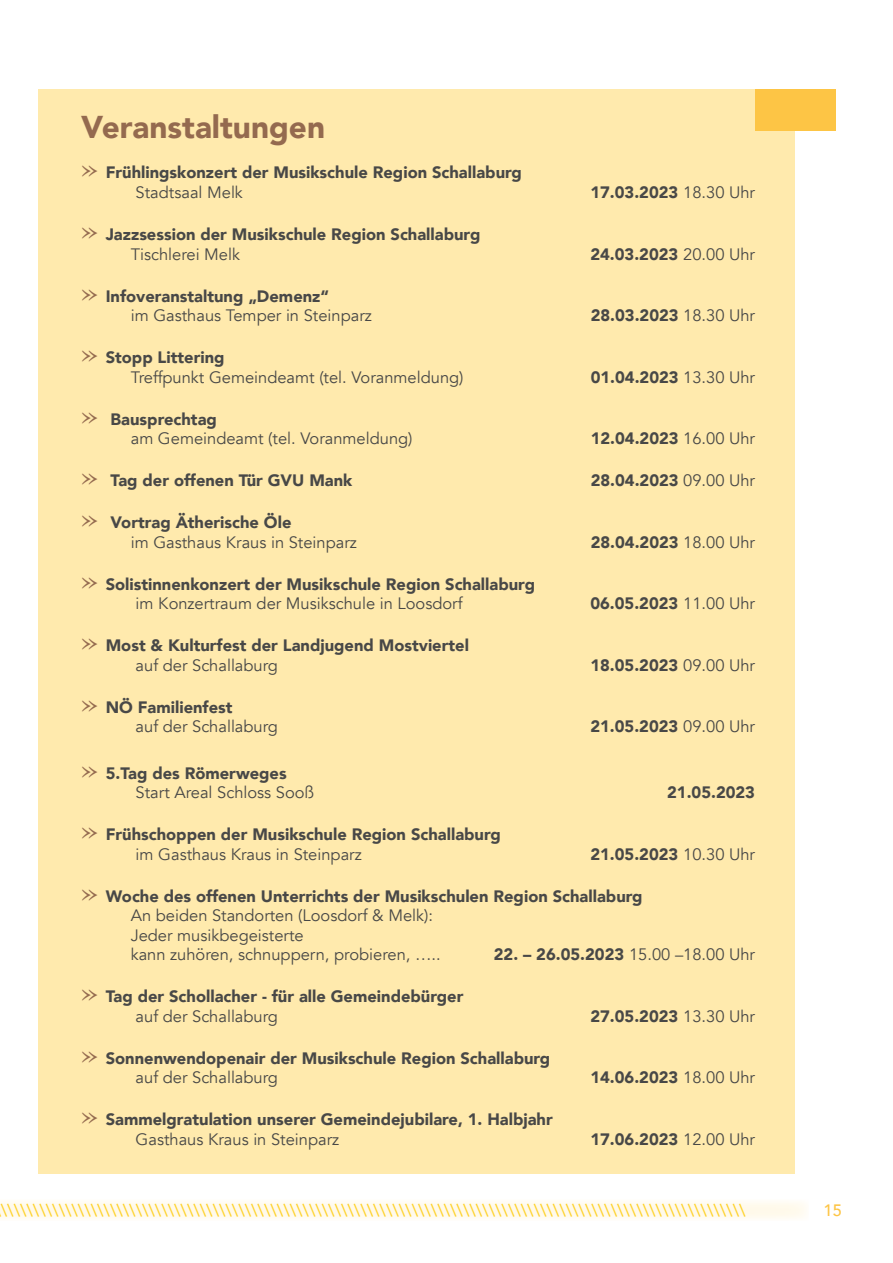
<style>
.page{position:relative;width:893px;height:1263px;background:#fff}
.page>*{position:absolute;margin:0;border:0;box-sizing:border-box;transform-origin:0 0}
.t1{font:900 31.5px "Avenir";color:#946a4f}
.t2{font:900 16.5px/19.5px "Avenir";color:#484847}
.t3{font:16.5px/19.5px "Avenir";color:#484847}
.t4{font:500 16.5px "Avenir";color:#feca00}
.t5{font:500 16.5px "Avenir";color:#fdc545}
.s1{font-family:"Janson Text";font-weight:400;font-size:30px;color:#946a4f}
.s2{font-weight:400}
.s3{font-family:"Janson Text";font-size:30px;color:#946a4f}
.s4{font-weight:900}
</style>
<div class="page">
<div style="left:0;top:1199px;width:809px;height:21px;background:#fffaec"></div>
<div style="left:38px;top:89px;width:757px;height:1085px;background:#ffeaad"></div>
<div style="left:755px;top:89px;width:81px;height:41px;background:#fdc545"></div>
<h1 class="t1" style="left:81px;top:100px;width:245px">Veranstaltungen</h1>
<p class="t2" style="left:136px;top:162px;width:388px;text-indent:-54px"><span class="s1">»</span> Frühlingskonzert der Musikschule Region Schallaburg<br><span class="s2">Stadtsaal Melk</span></p>
<p class="t2" style="left:131px;top:224px;width:351px;text-indent:-49px"><span class="s1">»</span> Jazzsession der Musikschule Region Schallaburg<br><span class="s2">Tischlerei Melk</span></p>
<p class="t3" style="left:131px;top:286px;width:243px;text-indent:-49px"><span class="s3">»</span> <span class="s4">Infoveranstaltung „Demenz“<br></span>im Gasthaus Temper in Steinparz</p>
<p class="t3" style="left:131px;top:348px;width:334px;text-indent:-49px"><span class="s3">»</span> <span class="s4">Stopp Littering<br></span>Treffpunkt Gemeindeamt (tel. Voranmeldung)</p>
<p class="t3" style="left:131px;top:409px;width:283px;text-indent:-49px"><span class="s3">»</span> <span class="s4">Bausprechtag<br></span>am Gemeindeamt (tel. Voranmeldung)</p>
<p class="t2" style="left:590px;top:182px;width:166px">17.03.2023 <span class="s2">18.30 Uhr</span></p>
<p class="t2" style="left:590px;top:244px;width:166px">24.03.2023 <span class="s2">20.00 Uhr</span></p>
<p class="t2" style="left:591px;top:305px;width:166px">28.03.2023 <span class="s2">18.30 Uhr</span></p>
<p class="t2" style="left:591px;top:367px;width:166px">01.04.2023 <span class="s2">13.30 Uhr</span></p>
<p class="t2" style="left:591px;top:428px;width:166px">12.04.2023 <span class="s2">16.00 Uhr</span></p>
<p class="t2" style="left:81px;top:470px;width:273px"><span class="s1">»</span> Tag der offenen Tür GVU Mank</p>
<p class="t2" style="left:591px;top:470px;width:166px">28.04.2023 <span class="s2">09.00 Uhr</span></p>
<p class="t3" style="left:131px;top:513px;width:228px;text-indent:-49px"><span class="s3">»</span> <span class="s4">Vortrag Ätherische Öle<br></span>im Gasthaus Kraus in Steinparz</p>
<p class="t2" style="left:591px;top:532px;width:166px">28.04.2023 <span class="s2">18.00 Uhr</span></p>
<p class="t2" style="left:136px;top:574px;width:401px;text-indent:-54px"><span class="s1">»</span> Solistinnenkonzert der Musikschule Region Schallaburg <span class="s2">im Konzertraum der Musikschule in Loosdorf</span></p>
<p class="t2" style="left:136px;top:635px;width:335px;text-indent:-54px"><span class="s1">»</span> Most &amp; Kulturfest der Landjugend Mostviertel <span class="s2">auf der Schallaburg</span></p>
<p class="t3" style="left:136px;top:697px;width:144px;text-indent:-54px"><span class="s3">»</span> <span class="s4">NÖ Familienfest<br></span>auf der Schallaburg</p>
<p class="t3" style="left:136px;top:763px;width:180px;text-indent:-54px"><span class="s3">»</span> <span class="s4">5.Tag des Römerweges<br></span>Start Areal Schloss Sooß</p>
<p class="t2" style="left:590px;top:593px;width:166px">06.05.2023 <span class="s2">11.00 Uhr</span></p>
<p class="t2" style="left:590px;top:655px;width:166px">18.05.2023 <span class="s2">09.00 Uhr</span></p>
<p class="t2" style="left:590px;top:716px;width:166px">21.05.2023 <span class="s2">09.00 Uhr</span></p>
<p class="t2" style="left:667px;top:782px;width:89px">21.05.2023</p>
<p class="t2" style="left:136px;top:824px;width:367px;text-indent:-54px"><span class="s1">»</span> Frühschoppen der Musikschule Region Schallaburg <span class="s2">im Gasthaus Kraus in Steinparz</span></p>
<p class="t2" style="left:590px;top:844px;width:166px">21.05.2023 <span class="s2">10.30 Uhr</span></p>
<p class="t3" style="left:131px;top:886px;width:513px;text-indent:-49px"><span class="s3">»</span> <span class="s4">Woche des offenen Unterrichts der Musikschulen Region Schallaburg </span>An beiden Standorten (Loosdorf &amp; Melk):<br>Jeder musikbegeisterte<br>kann zuhören, schnuppern, probieren, …..</p>
<p class="t2" style="left:494px;top:944px;width:263px">22. – 26.05.2023 <span class="s2">15.00 –18.00 Uhr</span></p>
<p class="t2" style="left:136px;top:986px;width:329px;text-indent:-54px"><span class="s1">»</span> Tag der Schollacher - für alle Gemeindebürger <span class="s2">auf der Schallaburg</span></p>
<p class="t2" style="left:136px;top:1048px;width:416px;text-indent:-54px"><span class="s1">»</span> Sonnenwendopenair der Musikschule Region Schallaburg <span class="s2">auf der Schallaburg</span></p>
<p class="t2" style="left:136px;top:1109px;width:419px;text-indent:-54px"><span class="s1">»</span> Sammelgratulation unserer Gemeindejubilare, 1. Halbjahr<br><span class="s2">Gasthaus Kraus in Steinparz</span></p>
<p class="t2" style="left:590px;top:1006px;width:166px">27.05.2023 <span class="s2">13.30 Uhr</span></p>
<p class="t2" style="left:590px;top:1067px;width:166px">14.06.2023 <span class="s2">18.00 Uhr</span></p>
<p class="t2" style="left:590px;top:1129px;width:166px">17.06.2023 <span class="s2">12.00 Uhr</span></p>
<p class="t4" style="left:1px;top:1196px;width:746px">\\\\\\\\\\\\\\\\\\\\\\\\\\\\\\\\\\\\\\\\\\\\\\\\\\\\\\\\\\\\\\\\\\\\\\\\\\\\\\\\\\\\\\\\\\\\\\\\\\\\\\\\\\\\\\\\\\\\</p>
<p class="t5" style="left:824px;top:1196px;width:20px">15</p>
</div>
